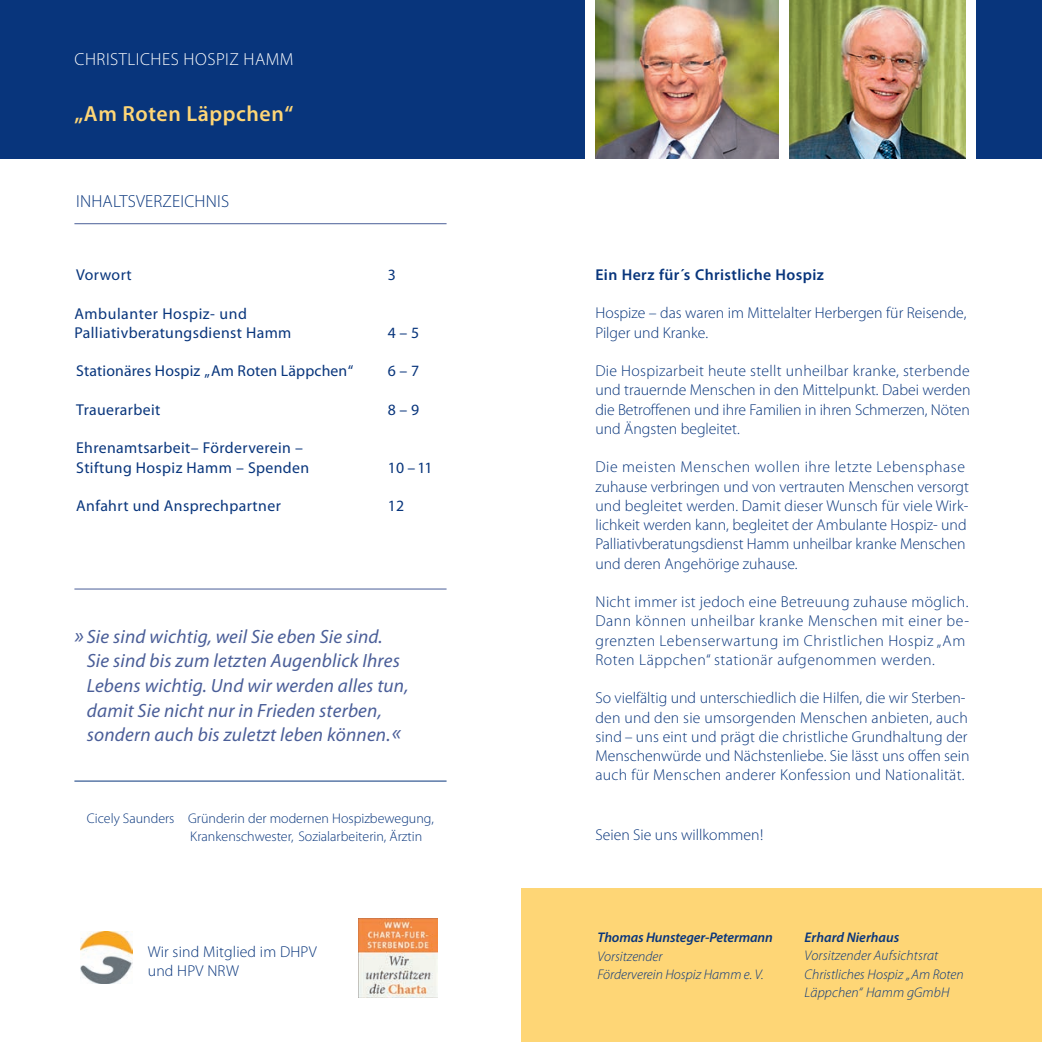
<style>
.page{position:relative;width:1042px;height:1042px;background:#fff}
.page>*{position:absolute;margin:0;border:0;box-sizing:border-box;transform-origin:0 0}
.t1{font:italic 22.75px "Myriad Pro";color:#4a5e98}
.t2{font:600 21.88px "Myriad Pro";letter-spacing:.025em;color:#fed676}
.t3{font:italic 19.25px/24.5px "Myriad Pro";letter-spacing:.01em;color:#4a5e98}
.t4{font:300 17.5px "Myriad Pro";color:#fff}
.t5{font:300 17.5px "Myriad Pro";letter-spacing:.01em;color:#08357c}
.t6{font:300 15.75px/19.2px "Myriad Pro";letter-spacing:.01em;color:#08357c}
.t7{font:15.75px/19.2px "Myriad Pro";letter-spacing:.025em;color:#08357c}
.t8{font:300 15.75px/19.2px "Myriad Pro";letter-spacing:.03em;color:#08357c}
.t9{font:600 15.75px "Myriad Pro";letter-spacing:.025em;color:#08357c}
.t10{font:italic 300 14px/18.4px "Myriad Pro";color:#08357c}
.t11{font:300 14px/17.5px "Myriad Pro";color:#08357c}
.t12{font:italic 600 14px "Myriad Pro";letter-spacing:-.01em;color:#08357c}
.s1{font-size:22.75px}
</style>
<div class="page">
<div style="left:506px;top:0;width:84px;height:159px;background:#08357c"></div>
<div style="left:585px;top:0;width:10px;height:179px;background:#fff"></div>
<div style="left:967px;top:0;width:75px;height:159px;background:#08357c"></div>
<img style="left:595px;top:0;width:184px;height:159px">
<img style="left:789px;top:0;width:177px;height:159px">
<div style="left:966px;top:0;width:10px;height:168px;background:#fff"></div>
<div style="left:521px;top:888px;width:521px;height:154px;background:#fed676"></div>
<div style="left:0;top:0;width:521px;height:159px;background:#08357c"></div>
<img style="left:81px;top:932px;width:52px;height:52px">
<hr style="left:74px;top:588px;width:372px;height:1px;background:#4a5e98">
<hr style="left:74px;top:223px;width:372px;height:1px;background:#4a5e98">
<hr style="left:74px;top:780px;width:372px;height:1px;background:#08357c">
<img style="left:358px;top:919px;width:79px;height:78px">
<p class="t4" style="left:75px;top:50px;width:20px">Christliches</p>
<p class="t4" style="left:183px;top:50px;width:33px">Hospiz</p>
<p class="t4" style="left:243px;top:50px;width:13px">hamm</p>
<h2 class="t2" style="left:74px;top:101px;width:220px">„Am Roten Läppchen“</h2>
<p class="t5" style="left:76px;top:191px;width:154px">INHALTSVERZEICHNIS</p>
<p class="t7" style="left:76px;top:265px;width:57px">Vorwort</p>
<p class="t7" style="left:388px;top:265px;width:10px">3</p>
<p class="t7" style="left:74px;top:304px;width:218px">Ambulanter Hospiz- und<br>Palliativberatungsdienst Hamm</p>
<p class="t7" style="left:388px;top:323px;width:33px">4–5</p>
<p class="t7" style="left:76px;top:362px;width:279px">Stationäres Hospiz „Am Roten Läppchen“</p>
<p class="t7" style="left:388px;top:362px;width:33px">6–7</p>
<p class="t7" style="left:76px;top:400px;width:86px">Trauerarbeit</p>
<p class="t7" style="left:388px;top:400px;width:33px">8–9</p>
<p class="t7" style="left:76px;top:439px;width:235px">Ehrenamtsarbeit– Förderverein –<br>Stiftung Hospiz Hamm – Spenden</p>
<p class="t7" style="left:388px;top:458px;width:46px">10 –11</p>
<p class="t7" style="left:76px;top:496px;width:206px">Anfahrt und Ansprechpartner</p>
<p class="t7" style="left:388px;top:496px;width:18px">12</p>
<p class="t3" style="left:87px;top:625px;width:323px">Sie sind wichtig, weil Sie eben Sie sind.<br>Sie sind bis zum letzten Augenblick Ihres Lebens wichtig. Und wir werden alles tun, damit Sie nicht nur in Frieden sterben, sondern auch bis zuletzt leben können.<span class="s1">«</span></p>
<h1 class="t1" style="left:74px;top:623px;width:11px">»</h1>
<p class="t11" style="left:190px;top:810px;width:245px;text-indent:-103px">Cicely Saunders Gründerin der modernen Hospizbewegung,<br>Krankenschwester, Sozialarbeiterin, Ärztin</p>
<p class="t6" style="left:148px;top:942px;width:170px">Wir sind Mitglied im DHPV und HPV NRW</p>
<p class="t9" style="left:595px;top:266px;width:230px">Ein Herz für´s Christliche Hospiz</p>
<p class="t6" style="left:595px;top:304px;width:372px">Hospize – das waren im Mittelalter Herbergen für Reisende,<br>Pilger und Kranke.</p>
<p class="t6" style="left:595px;top:361px;width:377px;text-align:justify">Die Hospizarbeit heute stellt unheilbar kranke, sterbende und trauernde Menschen in den Mittelpunkt. Dabei werden die Betroffenen und ihre Familien in ihren Schmerzen, Nöten und Ängsten begleitet.</p>
<p class="t6" style="left:595px;top:458px;width:375px">Die meisten Menschen wollen ihre letzte Lebensphase zuhause verbringen und von vertrauten Menschen versorgt und begleitet werden. Damit dieser Wunsch für viele Wirk&shy;lichkeit werden kann, begleitet der Ambulante Hospiz- und Palliativberatungsdienst Hamm unheilbar kranke Menschen und deren Angehörige zuhause.</p>
<p class="t8" style="left:595px;top:592px;width:375px">Nicht immer ist jedoch eine Betreuung zuhause möglich.<br>Dann können unheilbar kranke Menschen mit einer be&shy;grenzten Lebenserwartung im Christlichen Hospiz „Am Roten Läppchen“ stationär aufgenommen werden.</p>
<p class="t6" style="left:595px;top:689px;width:375px">So vielfältig und unterschiedlich die Hilfen, die wir Sterben&shy;den und den sie umsorgenden Menschen anbieten, auch sind – uns eint und prägt die christliche Grundhaltung der Menschenwürde und Nächstenliebe. Sie lässt uns offen sein auch für Menschen anderer Konfession und Nationalität.</p>
<p class="t6" style="left:595px;top:825px;width:169px">Seien Sie uns willkommen!</p>
<p class="t12" style="left:597px;top:930px;width:177px">Thomas Hunsteger-Petermann</p>
<p class="t10" style="left:597px;top:947px;width:168px">Vorsitzender<br>Förderverein Hospiz Hamm e. V.</p>
<p class="t12" style="left:804px;top:929px;width:96px">Erhard Nierhaus</p>
<p class="t10" style="left:804px;top:947px;width:161px">Vorsitzender Aufsichtsrat<br>Christliches Hospiz „Am Roten<br>Läppchen“ Hamm gGmbH</p>
</div>
